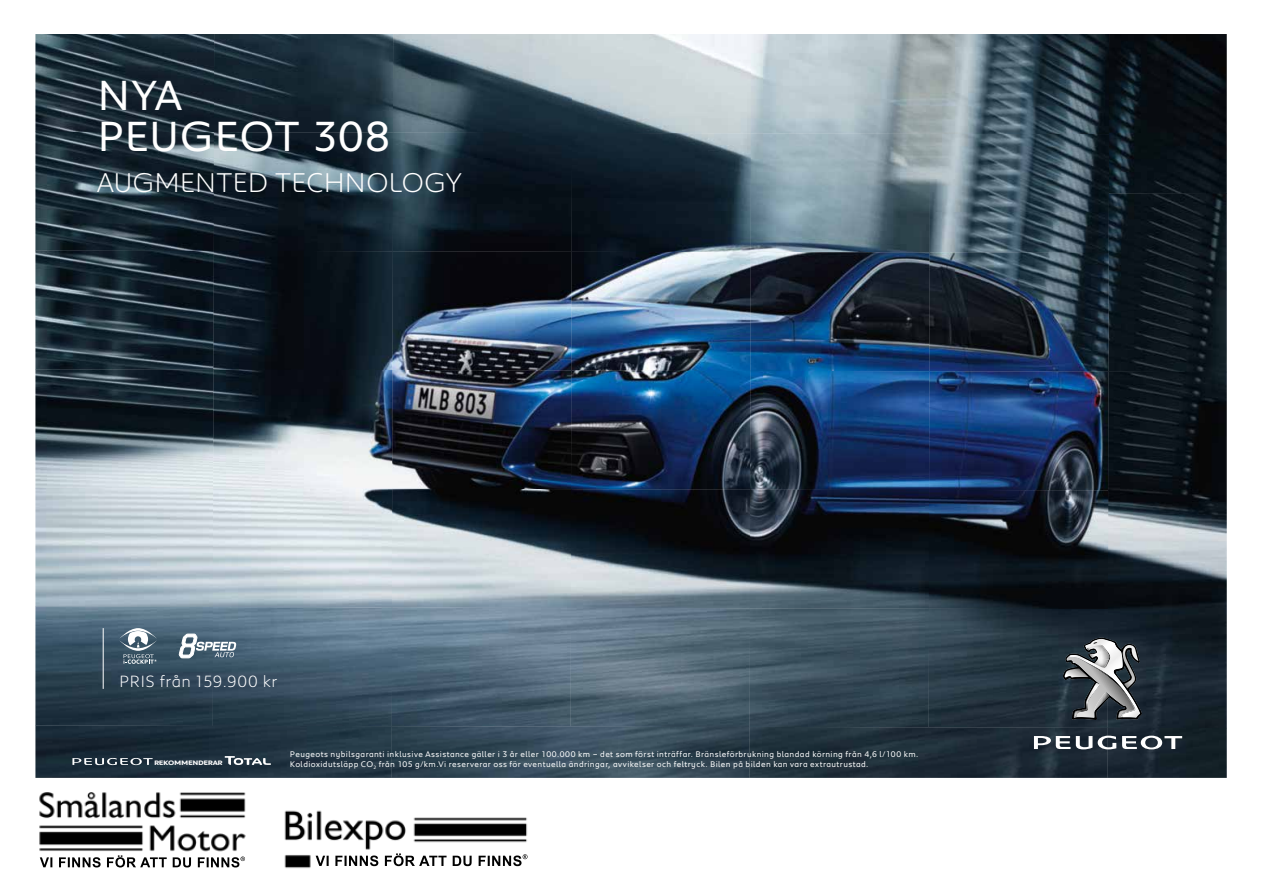
<style>
.page{position:relative;width:1263px;height:893px;background:#fff}
.page>*{position:absolute;margin:0;border:0;box-sizing:border-box;transform-origin:0 0}
.t1{font:43.2px/41.2px "Peugeot";color:#fff}
.t2{font:300 27.75px "Peugeot";letter-spacing:-.01em;color:#fff}
.t3{font:300 16.8px "Peugeot";letter-spacing:.02em;color:#fff}
.t4{font:8.4px/10.1px "Peugeot";letter-spacing:.045em;color:#fff}
.t5{font:700 6.6px "Peugeot Expanded";letter-spacing:-.055em;color:#fff}
</style>
<div class="page">
<img style="left:35px;top:34px;width:1072px;height:100px">
<img style="left:1107px;top:34px;width:120px;height:693px">
<img style="left:35px;top:132px;width:895px;height:120px">
<img style="left:929px;top:134px;width:180px;height:118px">
<img style="left:35px;top:250px;width:537px;height:119px">
<img style="left:571px;top:252px;width:538px;height:120px">
<img style="left:35px;top:369px;width:715px;height:119px">
<img style="left:750px;top:371px;width:358px;height:119px">
<img style="left:35px;top:488px;width:894px;height:119px">
<img style="left:928px;top:490px;width:180px;height:237px">
<img style="left:35px;top:607px;width:894px;height:120px">
<img style="left:35px;top:725px;width:715px;height:53px">
<img style="left:749px;top:727px;width:478px;height:51px">
<svg style="left:225px;top:756px;width:46px;height:9px"></svg>
<svg style="left:72px;top:758px;width:81px;height:7px"></svg>
<hr style="left:103px;top:628px;width:1px;height:61px;background:#fff">
<svg style="left:119px;top:628px;width:38px;height:36px"></svg>
<svg style="left:179px;top:634px;width:57px;height:24px"></svg>
<svg style="left:1034px;top:736px;width:36px;height:13px"></svg>
<svg style="left:1076px;top:736px;width:16px;height:13px"></svg>
<svg style="left:1098px;top:736px;width:18px;height:13px"></svg>
<svg style="left:1122px;top:736px;width:60px;height:13px"></svg>
<svg style="left:1063px;top:638px;width:79px;height:82px;background:#676d71"></svg>
<img style="left:284px;top:810px;width:244px;height:59px">
<img style="left:39px;top:792px;width:207px;height:76px">
<h1 class="t1" style="left:97px;top:72px;width:295px">NYA<br>PEUGEOT 308</h1>
<h2 class="t2" style="left:97px;top:163px;width:366px">AUGMENTED TECHNOLOGY</h2>
<h3 class="t3" style="left:119px;top:670px;width:160px">PRIS från 159.900 kr</h3>
<p class="t5" style="left:154px;top:758px;width:70px">REKOMMENDERAR</p>
<p class="t4" style="left:290px;top:748px;width:630px">Peugeots nybilsgaranti inklusive Assistance gäller i 3 år eller 100.000 km – det som först inträffar. Bränsleförbrukning blandad körning från 4,6 l/100 km.<br>Koldioxidutsläpp CO<sub>2</sub> från 105 g/km.Vi reserverar oss för eventuella ändringar, avvikelser och feltryck. Bilen på bilden kan vara extrautrustad.</p>
</div>
